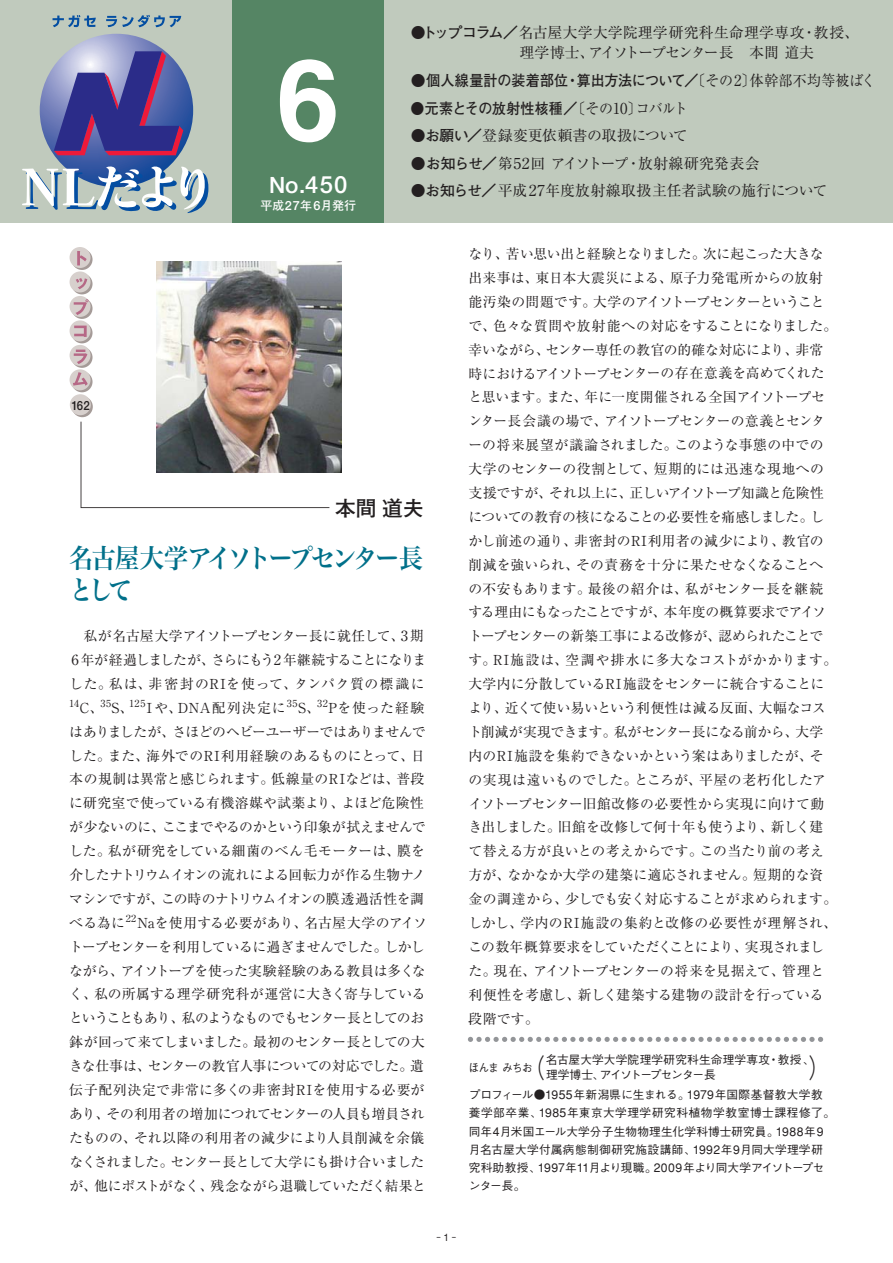
<style>
.page{position:relative;width:893px;height:1263px;background:#fff}
.page>*{position:absolute;margin:0;border:0;box-sizing:border-box;transform-origin:0 0}
.t1{font:27px "Gothic BBB Medium 90 msp RKSJ H";color:#231f20;scale:.8 1}
.t2{font:26.55px/31.8px "Hira Min Pro W6 90 msp RKSJ H";letter-spacing:-.1em;color:#00708a;scale:.91 1}
.t3{font:22.5px "Futo Go B101 Bold 90 msp RKSJ H";color:#fff}
.t4{font:20.7px "Futo Go B101 Bold 90 msp RKSJ H";color:#231f20}
.t5{font:14.85px/20.1px "Ryumin regular 90 msp RKSJ H";color:#231f20}
.t6{font:14.85px "Futo Go B101 Bold 90 msp RKSJ H";letter-spacing:.005em;color:#231f20}
.t7{font:14.85px "Futo Go B101 Bold 90 msp RKSJ H";letter-spacing:.005em;color:#231f20;scale:.94 1}
.t8{font:13.8px/23.9px "Ryumin regular 90 msp RKSJ H";letter-spacing:-.01em;color:#231f20}
.t9{font:12.75px "Futo Go B101 Bold 90 msp RKSJ H";color:#231f20;scale:.9 1}
.t10{font:12px "Futo Go B101 Bold 90 msp RKSJ H";color:#fff}
.t11{font:11.7px/18px "Gothic BBB Medium 90 msp RKSJ H";letter-spacing:.01em;color:#231f20}
.t12{font:11.7px "Gothic BBB Medium 90 msp RKSJ H";letter-spacing:.01em;color:#231f20;scale:.93 1}
.t13{font:9.75px "Gothic BBB Medium 90 msp RKSJ H";color:#231f20}
.s1{font-size:23.85px}
.s2{font-size:12.75px}
.s3{font-family:"Futo Go B101 Bold 90 msp RKSJ H"}
.s4{font-family:"Ryumin regular 90 msp RKSJ H"}
.s5{font-family:"Ryumin regular 90 msp RKSJ H";font-size:15.75px}
.s6{font-size:15.75px}
.s7{font-size:14.7px}
.s8{font-size:12.3px}
.s9{font-size:10.2px}
</style>
<div class="page">
<div style="left:0;top:1px;width:892px;height:222px;background:#c0cabd"></div>
<div style="left:233px;top:1px;width:151px;height:222px;background:#558564"></div>
<svg style="left:72px;top:249px;width:21px;height:21px"></svg>
<svg style="left:72px;top:273px;width:21px;height:21px"></svg>
<svg style="left:72px;top:298px;width:21px;height:21px"></svg>
<svg style="left:72px;top:322px;width:21px;height:21px"></svg>
<svg style="left:72px;top:347px;width:21px;height:21px"></svg>
<svg style="left:72px;top:371px;width:21px;height:21px"></svg>
<svg style="left:72px;top:396px;width:21px;height:21px"></svg>
<div style="left:70px;top:247px;width:21px;height:21px;background:#d7d0cd;border-radius:50%"></div>
<div style="left:70px;top:271px;width:21px;height:21px;background:#d7d0cd;border-radius:50%"></div>
<div style="left:70px;top:296px;width:21px;height:21px;background:#d7d0cd;border-radius:50%"></div>
<div style="left:70px;top:320px;width:21px;height:21px;background:#d7d0cd;border-radius:50%"></div>
<svg style="left:70px;top:345px;width:21px;height:21px"></svg>
<div style="left:70px;top:369px;width:21px;height:21px;background:#d7d0cd;border-radius:50%"></div>
<div style="left:70px;top:394px;width:21px;height:21px;background:#d7d0cd;border-radius:50%"></div>
<svg style="left:81px;top:422px;width:248px;height:86px"></svg>
<svg style="left:40px;top:34px;width:153px;height:153px"></svg>
<svg style="left:22px;top:51px;width:186px;height:162px"></svg>
<svg style="left:53px;top:15px;width:43px;height:12px"></svg>
<svg style="left:106px;top:15px;width:75px;height:12px"></svg>
<svg style="left:77px;top:251px;width:10px;height:14px"></svg>
<svg style="left:76px;top:278px;width:11px;height:11px"></svg>
<svg style="left:74px;top:299px;width:15px;height:16px"></svg>
<svg style="left:74px;top:326px;width:13px;height:11px"></svg>
<svg style="left:74px;top:350px;width:13px;height:14px"></svg>
<svg style="left:73px;top:372px;width:15px;height:14px"></svg>
<svg style="left:468px;top:1037px;width:355px;height:5px"></svg>
<img style="left:156px;top:261px;width:186px;height:212px">
<svg style="left:280px;top:59px;width:56px;height:83px"></svg>
<h3 class="t3" style="left:269px;top:176px;width:80px">No.<span class="s1">450</span></h3>
<p class="t10" style="left:260px;top:201px;width:97px">平成<span class="s2">27</span>年<span class="s2">6</span>月発行</p>
<p class="t5" style="left:411px;top:25px;width:462px"><span class="s3">●トップコラム／</span>名古屋大学大学院理学研究科生命理学専攻・教授、　　　　　　　　　理学博士、アイソトープセンター長　本間 道夫</p>
<p class="t6" style="left:411px;top:75px;width:466px">●個人線量計の装着部位・算出方法について／<span class="s4">〔その</span><span class="s5">2</span><span class="s4">〕体幹部不均等被ばく</span></p>
<p class="t7" style="left:411px;top:102px;width:296px">●元素とその放射性核種／<span class="s4">〔その</span><span class="s5">10</span><span class="s4">〕コバルト</span></p>
<p class="t5" style="left:411px;top:128px;width:278px"><span class="s3">●お願い／</span>登録変更依頼書の取扱について</p>
<p class="t5" style="left:411px;top:155px;width:350px"><span class="s3">●お知らせ／</span>第<span class="s6">52</span>回 アイソトープ・放射線研究発表会</p>
<p class="t5" style="left:411px;top:183px;width:418px"><span class="s3">●お知らせ／</span>平成<span class="s6">27</span>年度放射線取扱主任者試験の施行について</p>
<p class="t9" style="left:71px;top:400px;width:22px">162</p>
<h3 class="t4" style="left:335px;top:500px;width:90px">本間 道夫</h3>
<h2 class="t2" style="left:69px;top:546px;width:390px">名古屋大学アイソトープセンター長として</h2>
<p class="t8" style="left:69px;top:626px;width:359px">　私が名古屋大学アイソトープセンター長に就任して、<span class="s7">3</span> 期<br><span class="s7">6</span>年が経過しましたが、さらにもう<span class="s7">2</span>年継続することになりました。私は、非密封のRIを使って、タンパク質の標識に<br><sup>14</sup>C、<sup>35</sup>S、<sup>125</sup>I や、DNA配列決定に<sup>35</sup>S、<sup>32</sup>Pを使った経験はありましたが、さほどのヘビーユーザーではありませんでした。また、海外でのRI利用経験のあるものにとって、日本の規制は異常と感じられます。低線量のRIなどは、普段に研究室で使っている有機溶媒や試薬より、よほど危険性が少ないのに、ここまでやるのかという印象が拭えませんでした。私が研究をしている細菌のべん毛モーターは、膜を介したナトリウムイオンの流れによる回転力が作る生物ナノマシンですが、この時のナトリウムイオンの膜透過活性を調べる為に<sup>22</sup>Naを使用する必要があり、名古屋大学のアイソトープセンターを利用しているに過ぎませんでした。しかしながら、アイソトープを使った実験経験のある教員は多くなく、私の所属する理学研究科が運営に大きく寄与しているということもあり、私のようなものでもセンター長としてのお鉢が回って来てしまいました。最初のセンター長としての大きな仕事は、センターの教官人事についての対応でした。遺伝子配列決定で非常に多くの非密封RIを使用する必要があり、その利用者の増加につれてセンターの人員も増員されたものの、それ以降の利用者の減少により人員削減を余儀なくされました。センター長として大学にも掛け合いましたが、他にポストがなく、残念ながら退職していただく結果と</p>
<p class="t8" style="left:468px;top:244px;width:370px">なり、苦い思い出と経験となりました。次に起こった大きな出来事は、東日本大震災による、原子力発電所からの放射能汚染の問題です。大学のアイソトープセンターということで、色々な質問や放射能への対応をすることになりました。幸いながら、センター専任の教官の的確な対応により、非常時におけるアイソトープセンターの存在意義を高めてくれたと思います。また、年に一度開催される全国アイソトープセンター長会議の場で、アイソトープセンターの意義とセンターの将来展望が議論されました。このような事態の中での大学のセンターの役割として、短期的には迅速な現地への支援ですが、それ以上に、正しいアイソトープ知識と危険性についての教育の核になることの必要性を痛感しました。しかし前述の通り、非密封のRI利用者の減少により、教官の削減を強いられ、その責務を十分に果たせなくなることへの不安もあります。最後の紹介は、私がセンター長を継続する理由にもなったことですが、本年度の概算要求でアイソトープセンターの新築工事による改修が、認められたことです。RI施設は、空調や排水に多大なコストがかかります。大学内に分散しているRI施設をセンターに統合することにより、近くて使い易いという利便性は減る反面、大幅なコスト削減が実現できます。私がセンター長になる前から、大学内のRI施設を集約できないかという案はありましたが、その実現は遠いものでした。ところが、平屋の老朽化したアイソトープセンター旧館改修の必要性から実現に向けて動き出しました。旧館を改修して何十年も使うより、新しく建て替える方が良いとの考えからです。この当たり前の考え方が、なかなか大学の建築に適応されません。短期的な資金の調達から、少しでも安く対応することが求められます。しかし、学内のRI施設の集約と改修の必要性が理解され、この数年概算要求をしていただくことにより、実現されました。現在、アイソトープセンターの将来を見据えて、管理と利便性を考慮し、新しく建築する建物の設計を行っている段階です。</p>
<p class="t11" style="left:546px;top:1054px;width:282px;line-height:14.9px">名古屋大学大学院理学研究科生命理学専攻・教授 、　理学博士、アイソトープセンター長</p>
<p class="t11" style="left:469px;top:1088px;width:367px">プロフィール●<span class="s8">1955</span>年新潟県に生まれる。<span class="s8">1979</span>年国際基督教大学教養学部卒業、<span class="s8">1985</span>年東京大学理学研究科植物学教室博士課程修了。同年<span class="s8">4</span>月米国エール大学分子生物物理生化学科博士研究員。<span class="s8">1988</span>年<span class="s8">9</span>月名古屋大学付属病態制御研究施設講師、<span class="s8">1992</span>年<span class="s8">9</span>月同大学理学研究科助教授、<span class="s8">1997</span>年<span class="s8">11</span>月より現職。<span class="s8">2009</span>年より同大学アイソトープセンター長。</p>
<p class="t12" style="left:468px;top:1063px;width:71px">ほんま みちお</p>
<h1 class="t1" style="left:524px;top:1057px;width:384px">（　　　　　　　 　　 ）</h1>
<p class="t13" style="left:434px;top:1233px;width:27px">‐<span class="s9">1</span>‐</p>
</div>
